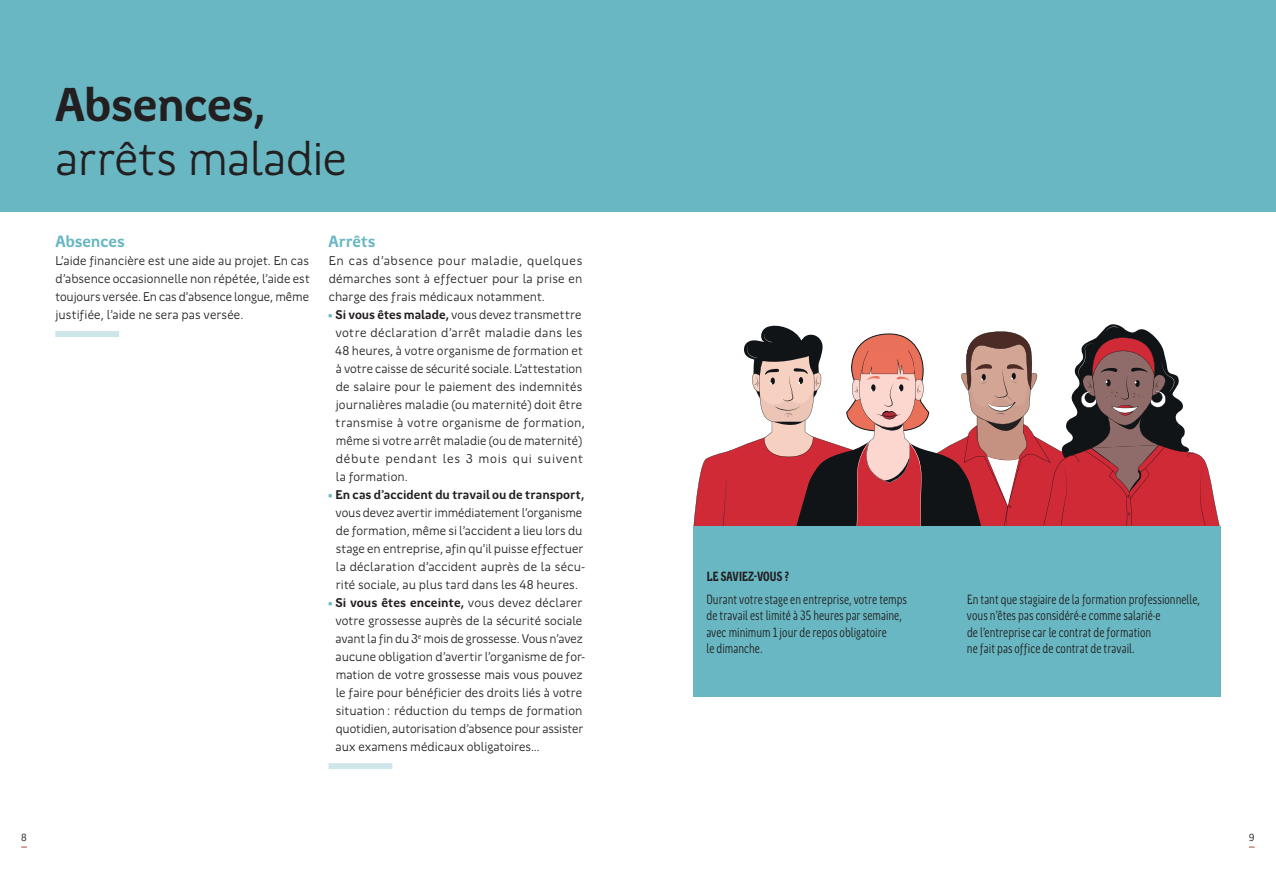
<style>
.page{position:relative;width:1276px;height:893px;background:#fff}
.page>*{position:absolute;margin:0;border:0;box-sizing:border-box;transform-origin:0 0}
.t1{font:48px/54px "Region Bretagne New";letter-spacing:-.015em;color:#231f20}
.TxtCourant{font:700 16.5px "Region Bretagne New";letter-spacing:-.005em;color:#68b7c2}
.TxtCourant-2{font:13.5px/16.5px "Region Bretagne Cond New";letter-spacing:.005em;color:#231f20}
.TxtCourant-3{font:700 13.5px "Region Bretagne Cond New";letter-spacing:.01em;color:#231f20}
.TxtCourant-4{font:12.75px/18px "Region Bretagne New";color:#231f20}
.t2{font:10.5px "Region Bretagne New";color:#231f20}
.s1{font-weight:700}
.s2{font-weight:700;color:#68b7c2}
</style>
<div class="page">
<div style="left:0;top:0;width:1276px;height:211px;background:#68b7c2"></div>
<div style="left:55px;top:331px;width:64px;height:6px;background:#cee5ea"></div>
<div style="left:328px;top:763px;width:64px;height:6px;background:#cee5ea"></div>
<svg style="left:693px;top:324px;width:526px;height:203px"></svg>
<div style="left:693px;top:527px;width:527px;height:170px;background:#68b7c2"></div>
<svg style="left:21px;top:846px;width:6px;height:2px"></svg>
<p class="t1" style="left:55px;top:79px;width:294px"><span class="s1">Absences, </span>arrêts maladie</p>
<p class="TxtCourant" style="left:55px;top:232px;width:71px">Absences</p>
<p class="TxtCourant-4" style="left:55px;top:252px;width:256px;text-align:justify">L’aide financière est une aide au projet. En cas d’absence occasionnelle non répétée, l’aide est toujours versée. En cas d’absence longue, même justifiée, l’aide ne sera pas versée.</p>
<p class="TxtCourant" style="left:329px;top:232px;width:48px">Arrêts</p>
<p class="TxtCourant-4" style="left:329px;top:252px;width:255px;text-align:justify">En cas d’absence pour maladie, quelques démarches sont à effectuer pour la prise en charge des frais médicaux notamment.</p>
<p class="TxtCourant-4" style="left:335px;top:306px;width:251px;text-indent:-7px"><span class="s2">•</span> <span class="s1">Si vous êtes malade,</span> vous devez transmettre votre déclaration d’arrêt maladie dans les 48 heures, à votre organisme de formation et à votre caisse de sécurité sociale. L’attestation de salaire pour le paiement des indemnités journalières maladie (ou maternité) doit être transmise à votre organisme de formation, même si votre arrêt maladie (ou de maternité) débute pendant les 3 mois qui suivent la formation.</p>
<p class="TxtCourant-4" style="left:336px;top:486px;width:251px;text-indent:-8px"><span class="s2">•</span> <span class="s1">En cas d’accident du travail ou de transport, </span>vous devez avertir immédiatement l’organisme de formation, même si l’accident a lieu lors du stage en entreprise, afin qu’il puisse effectuer la déclaration d’accident auprès de la sécu&shy;rité sociale, au plus tard dans les 48 heures.</p>
<p class="TxtCourant-4" style="left:335px;top:594px;width:251px;text-indent:-8px"><span class="s2">•</span> <span class="s1">Si vous êtes enceinte,</span> vous devez déclarer votre grossesse auprès de la sécurité sociale avant la fin du 3<sup>e</sup> mois de grossesse. Vous n’avez aucune obligation d’avertir l’organisme de for&shy;mation de votre grossesse mais vous pouvez le faire pour bénéficier des droits liés à votre situation: réduction du temps de formation quotidien, autorisation d’absence pour assister aux examens médicaux obligatoires…</p>
<p class="TxtCourant-3" style="left:707px;top:569px;width:84px">LE SAVIEZ-VOUS ?</p>
<p class="TxtCourant-2" style="left:706px;top:591px;width:202px">Durant votre stage en entreprise, votre temps de travail est limité à 35 heures par semaine, avec minimum 1 jour de repos obligatoire<br>le dimanche.</p>
<p class="TxtCourant-2" style="left:967px;top:591px;width:235px">En tant que stagiaire de la formation professionnelle, vous n’êtes pas considéré·e comme salarié·e<br>de l’entreprise car le contrat de formation<br>ne fait pas office de contrat de travail.</p>
<p class="t2" style="left:21px;top:832px;width:7px">8</p>
<p class="t2" style="left:1249px;top:832px;width:7px">9</p>
</div>
